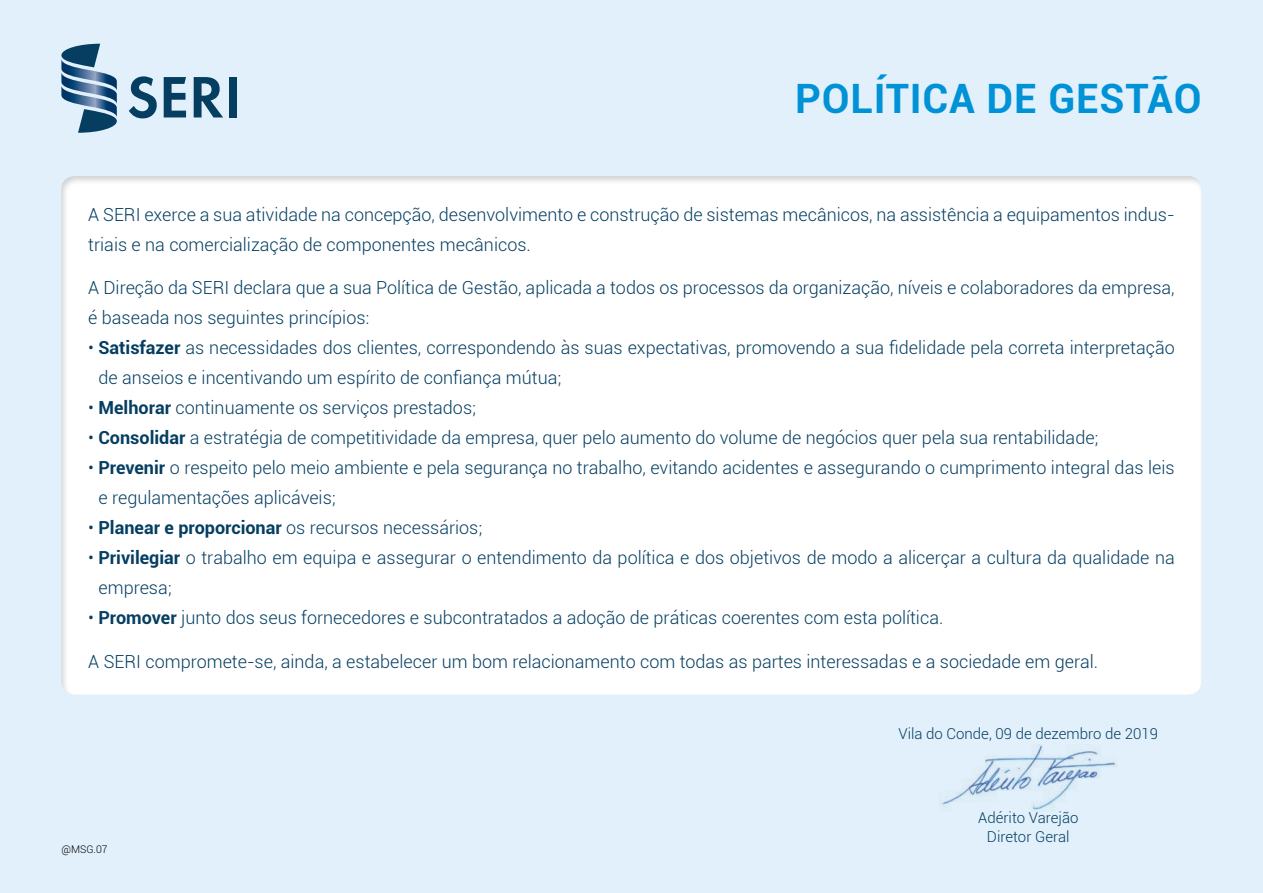
<style>
.page{position:relative;width:1263px;height:893px;background:#e1f0fa}
.page>*{position:absolute;margin:0;border:0;box-sizing:border-box;transform-origin:0 0}
.t1{font:700 40.5px "Roboto";letter-spacing:.02em;color:#0092d6}
.t2{font:300 18px/30px "Roboto";color:#053e61}
.t3{font:300 15px/19.5px "Roboto";color:#053e61;text-align:center}
.t4{font:300 10.5px "Roboto";color:#000001}
.s1{font-weight:700}
</style>
<div class="page">
<div style="left:61px;top:173px;width:1142px;height:522px;background:#fff"></div>
<svg style="left:61px;top:44px;width:56px;height:89px"></svg>
<svg style="left:164px;top:77px;width:22px;height:40px"></svg>
<svg style="left:194px;top:77px;width:29px;height:40px"></svg>
<div style="left:229px;top:77px;width:8px;height:41px;background:#053e61"></div>
<svg style="left:129px;top:76px;width:28px;height:42px"></svg>
<img style="left:941px;top:744px;width:175px;height:66px">
<h1 class="t1" style="left:795px;top:70px;width:408px">POLÍTICA DE GESTÃO</h1>
<p class="t2" style="left:88px;top:199px;width:1088px">A SERI exerce a sua atividade na concepção, desenvolvimento e construção de sistemas mecânicos, na assistência a equipamentos indus&shy;triais e na comercialização de componentes mecânicos.</p>
<p class="t2" style="left:88px;top:272px;width:1088px">A Direção da SERI declara que a sua Política de Gestão, aplicada a todos os processos da organização, níveis e colaboradores da empresa, é baseada nos seguintes princípios:</p>
<p class="t2" style="left:98px;top:332px;width:1078px;text-indent:-10px">• <span class="s1">Satisfazer</span> as necessidades dos clientes, correspondendo às suas expectativas, promovendo a sua fidelidade pela correta interpretação de anseios e incentivando um espírito de confiança mútua;</p>
<p class="t2" style="left:88px;top:392px;width:389px">• <span class="s1">Melhorar</span> continuamente os serviços prestados;</p>
<p class="t2" style="left:88px;top:422px;width:1012px">• <span class="s1">Consolidar</span> a estratégia de competitividade da empresa, quer pelo aumento do volume de negócios quer pela sua rentabilidade;</p>
<p class="t2" style="left:98px;top:452px;width:1078px;text-indent:-10px">• <span class="s1">Prevenir</span> o respeito pelo meio ambiente e pela segurança no trabalho, evitando acidentes e assegurando o cumprimento integral das leis e regulamentações aplicáveis;</p>
<p class="t2" style="left:88px;top:512px;width:395px">• <span class="s1">Planear e proporcionar</span> os recursos necessários;</p>
<p class="t2" style="left:98px;top:542px;width:1078px;text-indent:-10px">• <span class="s1">Privilegiar</span> o trabalho em equipa e assegurar o entendimento da política e dos objetivos de modo a alicerçar a cultura da qualidade na empresa;</p>
<p class="t2" style="left:88px;top:602px;width:856px">• <span class="s1">Promover</span> junto dos seus fornecedores e subcontratados a adoção de práticas coerentes com esta política.</p>
<p class="t2" style="left:88px;top:646px;width:1011px">A SERI compromete-se, ainda, a estabelecer um bom relacionamento com todas as partes interessadas e a sociedade em geral.</p>
<p class="t3" style="left:898px;top:723px;width:261px">Vila do Conde, 09 de dezembro de 2019</p>
<p class="t4" style="left:61px;top:842px;width:48px">@MSG.07</p>
<p class="t3" style="left:978px;top:807px;width:102px">Adérito Varejão<br>Diretor Geral</p>
</div>
